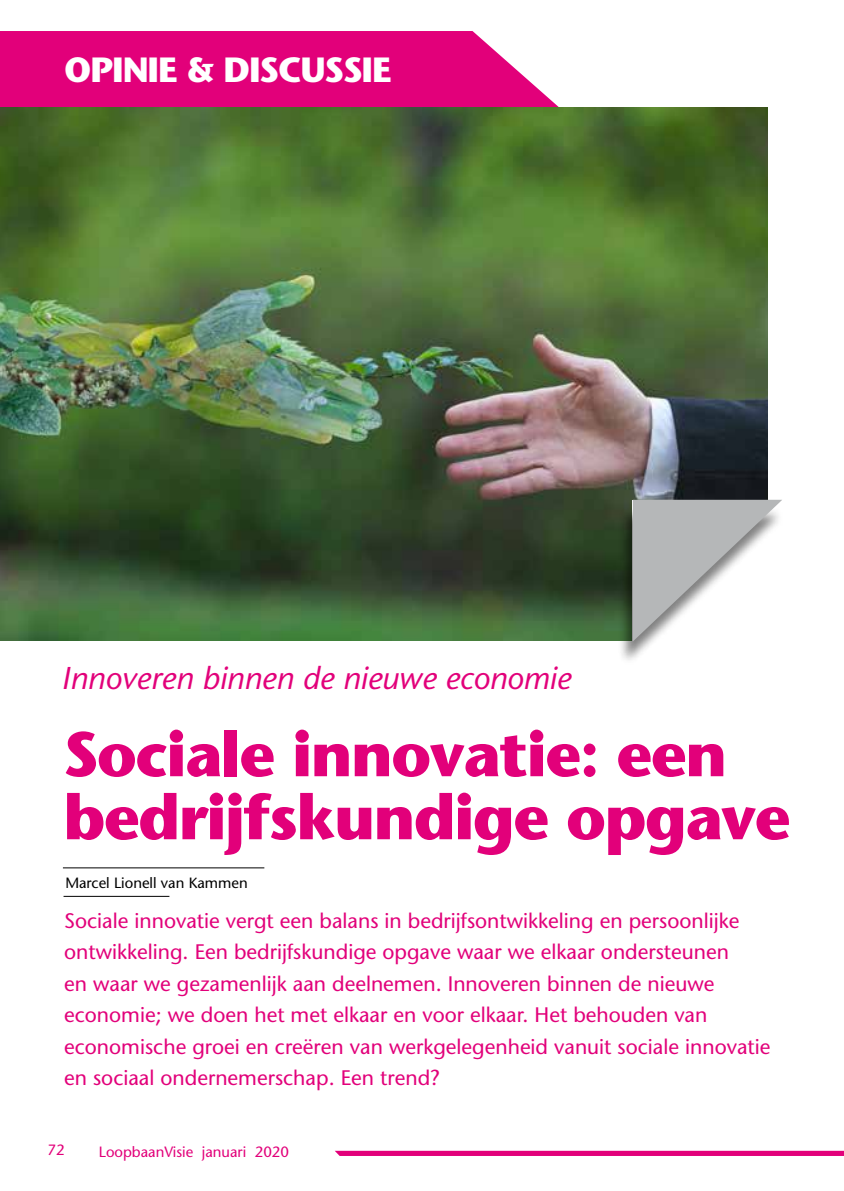
<style>
.page{position:relative;width:844px;height:1191px;background:#fff}
.page>*{position:absolute;margin:0;border:0;box-sizing:border-box;transform-origin:0 0}
.t1{font:700 63px/63px "Stone Sans";letter-spacing:-.025em;color:#e2007a}
.t2{font:700 35px "Stone Sans";letter-spacing:-.03em;color:#fff}
.t3{font:italic 31.5px "Stone Sans";color:#e2007a}
.t4{font:21px/31.5px "Stone Sans";color:#e2007a}
.t5{font:14.88px "Stone Sans";color:#e2007a}
.t6{font:14.88px "Stone Sans";color:#000}
</style>
<div class="page">
<svg style="left:335px;top:1150px;width:508px;height:6px;background:#e5248c"></svg>
<svg style="left:0;top:31px;width:559px;height:77px;background:#e21483"></svg>
<img style="left:0;top:108px;width:766px;height:532px">
<hr style="left:63px;top:867px;width:201px;height:1px;background:#000">
<hr style="left:63px;top:896px;width:106px;height:1px;background:#000">
<div style="left:617px;top:506px;width:167px;height:160px;background:#000;opacity:.5"></div>
<svg style="left:632px;top:500px;width:150px;height:141px"></svg>
<h2 class="t2" style="left:64px;top:48px;width:328px">OPINIE &amp; DISCUSSIE</h2>
<h3 class="t3" style="left:62px;top:658px;width:511px">Innoveren binnen de nieuwe economie</h3>
<h1 class="t1" style="left:63px;top:721px;width:728px">Sociale innovatie: een bedrijfskundige opgave</h1>
<p class="t6" style="left:65px;top:873px;width:184px">Marcel Lionell van Kammen</p>
<p class="t4" style="left:64px;top:904px;width:707px">Sociale innovatie vergt een balans in bedrijfsontwikkeling en persoonlijke ontwikkeling. Een bedrijfskundige opgave waar we elkaar ondersteunen<br>en waar we gezamenlijk aan deelnemen. Innoveren binnen de nieuwe economie; we doen het met elkaar en voor elkaar. Het behouden van economische groei en creëren van werkgelegenheid vanuit sociale innovatie en sociaal ondernemerschap. Een trend?</p>
<p class="t5" style="left:47px;top:1141px;width:19px">72</p>
<p class="t5" style="left:99px;top:1142px;width:192px">LoopbaanVisie januari 2020</p>
</div>
